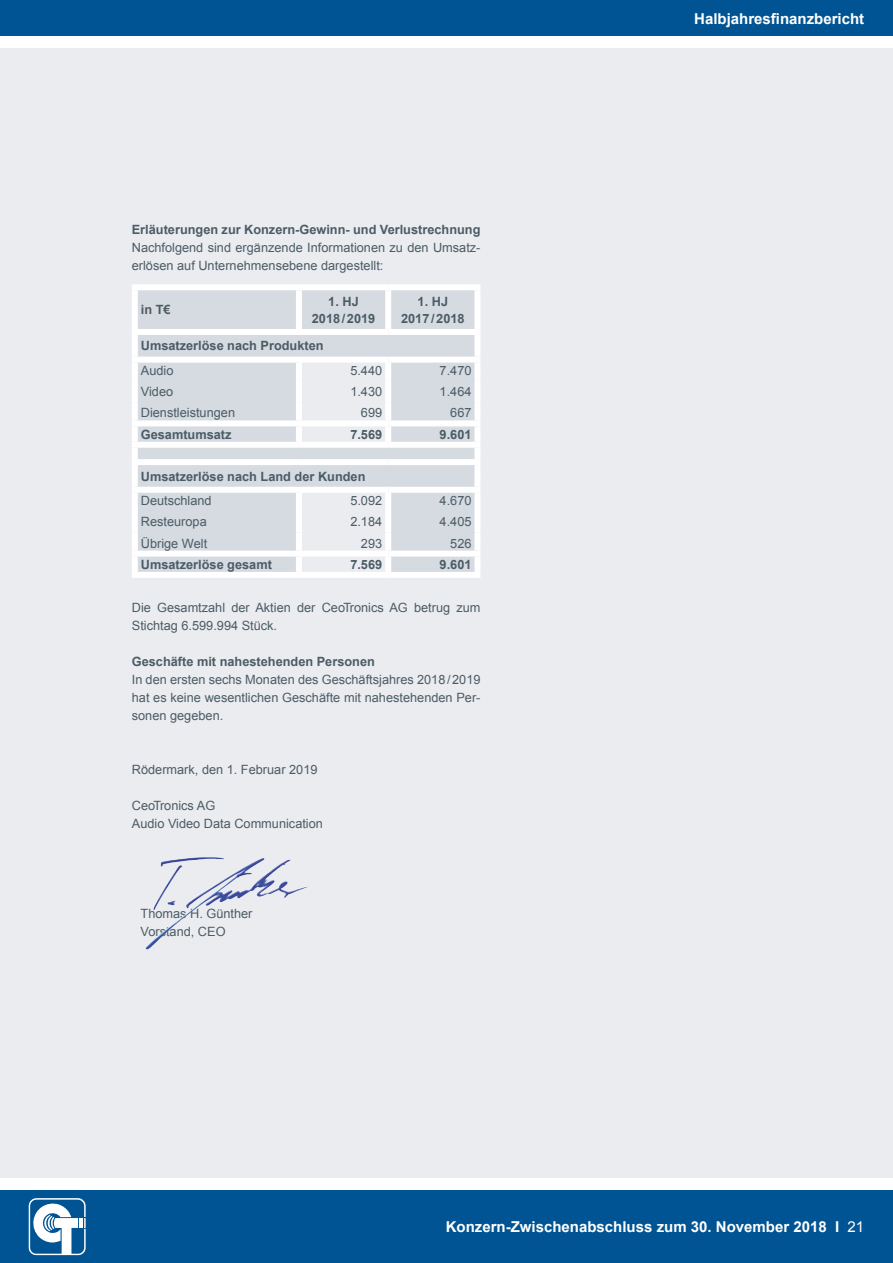
<style>
.page{position:relative;width:893px;height:1263px;background:#fff}
.page>*{position:absolute;margin:0;border:0;box-sizing:border-box;transform-origin:0 0}
.t1{font:700 15px "Arial";color:#fff}
.t2{font:12.75px/18px "Arial";color:#4b5c66}
.t3{font:700 12.75px/16.5px "Arial";color:#4b5c66;text-align:center}
.s1{font-weight:400}
</style>
<div class="page">
<div style="left:0;top:49px;width:893px;height:1129px;background:#ebecf0"></div>
<div style="left:0;top:0;width:893px;height:36px;background:#005493"></div>
<div style="left:0;top:1191px;width:893px;height:72px;background:#005493"></div>
<svg style="left:29px;top:1198px;width:57px;height:57px"></svg>
<div style="left:138px;top:291px;width:336px;height:281px;background:#d6dae1"></div>
<svg style="left:299px;top:363px;width:89px;height:209px"></svg>
<div style="left:132px;top:284px;width:167px;height:6px;background:#fff"></div>
<div style="left:132px;top:290px;width:6px;height:39px;background:#fff"></div>
<div style="left:299px;top:284px;width:89px;height:6px;background:#fff"></div>
<div style="left:296px;top:290px;width:6px;height:39px;background:#fff"></div>
<div style="left:388px;top:284px;width:92px;height:6px;background:#fff"></div>
<div style="left:385px;top:290px;width:6px;height:39px;background:#fff"></div>
<div style="left:474px;top:290px;width:6px;height:39px;background:#fff"></div>
<div style="left:132px;top:329px;width:167px;height:6px;background:#fff"></div>
<div style="left:132px;top:335px;width:6px;height:22px;background:#fff"></div>
<div style="left:299px;top:329px;width:89px;height:6px;background:#fff"></div>
<div style="left:388px;top:329px;width:92px;height:6px;background:#fff"></div>
<div style="left:474px;top:335px;width:6px;height:22px;background:#fff"></div>
<div style="left:132px;top:357px;width:167px;height:6px;background:#fff"></div>
<div style="left:132px;top:363px;width:6px;height:18px;background:#fff"></div>
<div style="left:299px;top:357px;width:89px;height:6px;background:#fff"></div>
<div style="left:296px;top:363px;width:6px;height:18px;background:#fff"></div>
<div style="left:388px;top:357px;width:92px;height:6px;background:#fff"></div>
<div style="left:385px;top:363px;width:6px;height:18px;background:#fff"></div>
<div style="left:474px;top:363px;width:6px;height:18px;background:#fff"></div>
<div style="left:132px;top:381px;width:6px;height:21px;background:#fff"></div>
<div style="left:296px;top:381px;width:6px;height:21px;background:#fff"></div>
<div style="left:385px;top:381px;width:6px;height:21px;background:#fff"></div>
<div style="left:474px;top:381px;width:6px;height:21px;background:#fff"></div>
<div style="left:132px;top:402px;width:6px;height:18px;background:#fff"></div>
<div style="left:296px;top:402px;width:6px;height:18px;background:#fff"></div>
<div style="left:385px;top:402px;width:6px;height:18px;background:#fff"></div>
<div style="left:474px;top:402px;width:6px;height:18px;background:#fff"></div>
<div style="left:132px;top:426px;width:6px;height:16px;background:#fff"></div>
<div style="left:296px;top:426px;width:6px;height:16px;background:#fff"></div>
<div style="left:385px;top:426px;width:6px;height:16px;background:#fff"></div>
<div style="left:474px;top:426px;width:6px;height:16px;background:#fff"></div>
<div style="left:132px;top:448px;width:6px;height:11px;background:#fff"></div>
<div style="left:474px;top:448px;width:6px;height:11px;background:#fff"></div>
<div style="left:132px;top:465px;width:6px;height:22px;background:#fff"></div>
<div style="left:474px;top:465px;width:6px;height:22px;background:#fff"></div>
<div style="left:132px;top:493px;width:6px;height:18px;background:#fff"></div>
<div style="left:132px;top:511px;width:6px;height:21px;background:#fff"></div>
<div style="left:132px;top:532px;width:6px;height:19px;background:#fff"></div>
<div style="left:132px;top:557px;width:6px;height:15px;background:#fff"></div>
<div style="left:296px;top:557px;width:6px;height:15px;background:#fff"></div>
<div style="left:385px;top:557px;width:6px;height:15px;background:#fff"></div>
<div style="left:474px;top:557px;width:6px;height:15px;background:#fff"></div>
<div style="left:132px;top:420px;width:167px;height:6px;background:#fff"></div>
<div style="left:299px;top:420px;width:89px;height:6px;background:#fff"></div>
<div style="left:388px;top:420px;width:92px;height:6px;background:#fff"></div>
<div style="left:132px;top:442px;width:167px;height:6px;background:#fff"></div>
<div style="left:299px;top:442px;width:89px;height:6px;background:#fff"></div>
<div style="left:388px;top:442px;width:92px;height:6px;background:#fff"></div>
<div style="left:132px;top:459px;width:167px;height:6px;background:#fff"></div>
<div style="left:299px;top:459px;width:89px;height:6px;background:#fff"></div>
<div style="left:388px;top:459px;width:92px;height:6px;background:#fff"></div>
<div style="left:132px;top:487px;width:167px;height:6px;background:#fff"></div>
<div style="left:299px;top:487px;width:89px;height:6px;background:#fff"></div>
<div style="left:388px;top:487px;width:92px;height:6px;background:#fff"></div>
<div style="left:132px;top:551px;width:167px;height:6px;background:#fff"></div>
<div style="left:299px;top:551px;width:89px;height:6px;background:#fff"></div>
<div style="left:388px;top:551px;width:92px;height:6px;background:#fff"></div>
<div style="left:296px;top:493px;width:6px;height:18px;background:#fff"></div>
<div style="left:385px;top:493px;width:6px;height:18px;background:#fff"></div>
<div style="left:474px;top:493px;width:6px;height:18px;background:#fff"></div>
<div style="left:296px;top:511px;width:6px;height:21px;background:#fff"></div>
<div style="left:385px;top:511px;width:6px;height:21px;background:#fff"></div>
<div style="left:474px;top:511px;width:6px;height:21px;background:#fff"></div>
<div style="left:296px;top:532px;width:6px;height:19px;background:#fff"></div>
<div style="left:385px;top:532px;width:6px;height:19px;background:#fff"></div>
<div style="left:474px;top:532px;width:6px;height:19px;background:#fff"></div>
<div style="left:132px;top:572px;width:167px;height:6px;background:#fff"></div>
<div style="left:299px;top:572px;width:89px;height:6px;background:#fff"></div>
<div style="left:388px;top:572px;width:92px;height:6px;background:#fff"></div>
<img style="left:161px;top:857px;width:102px;height:20px">
<p class="t3" style="left:132px;top:222px;width:350px">Erläuterungen zur Konzern-Gewinn- und Verlustrechnung</p>
<p class="t2" style="left:132px;top:239px;width:349px">Nachfolgend sind ergänzende Informationen zu den Umsatz&shy;erlösen auf Unternehmensebene dargestellt:</p>
<p class="t3" style="left:141px;top:302px;width:31px">in T€</p>
<p class="t3" style="left:312px;top:294px;width:65px">1. HJ<br>2018/2019</p>
<p class="t3" style="left:401px;top:294px;width:65px">1. HJ<br>2017/2018</p>
<p class="t3" style="left:141px;top:338px;width:184px">Umsatzerlöse nach Produkten</p>
<p class="t2" style="left:141px;top:361px;width:34px">Audio</p>
<p class="t2" style="left:350px;top:361px;width:33px">5.440</p>
<p class="t2" style="left:440px;top:361px;width:33px">7.470</p>
<p class="t2" style="left:141px;top:383px;width:34px">Video</p>
<p class="t2" style="left:350px;top:383px;width:33px">1.430</p>
<p class="t2" style="left:440px;top:383px;width:33px">1.464</p>
<p class="t2" style="left:141px;top:404px;width:96px">Dienstleistungen</p>
<p class="t2" style="left:361px;top:404px;width:23px">699</p>
<p class="t2" style="left:450px;top:404px;width:23px">667</p>
<p class="t3" style="left:141px;top:426px;width:92px">Gesamtumsatz</p>
<p class="t3" style="left:350px;top:426px;width:33px">7.569</p>
<p class="t3" style="left:440px;top:426px;width:33px">9.601</p>
<p class="t3" style="left:141px;top:468px;width:226px">Umsatzerlöse nach Land der Kunden</p>
<p class="t2" style="left:141px;top:492px;width:72px">Deutschland</p>
<p class="t2" style="left:350px;top:492px;width:33px">5.092</p>
<p class="t2" style="left:440px;top:492px;width:33px">4.670</p>
<p class="t2" style="left:141px;top:513px;width:67px">Resteuropa</p>
<p class="t2" style="left:350px;top:513px;width:33px">2.184</p>
<p class="t2" style="left:440px;top:513px;width:33px">4.405</p>
<p class="t2" style="left:141px;top:534px;width:68px">Übrige Welt</p>
<p class="t2" style="left:361px;top:534px;width:23px">293</p>
<p class="t2" style="left:450px;top:534px;width:23px">526</p>
<p class="t3" style="left:141px;top:556px;width:133px">Umsatzerlöse gesamt</p>
<p class="t3" style="left:350px;top:556px;width:33px">7.569</p>
<p class="t3" style="left:440px;top:556px;width:33px">9.601</p>
<p class="t2" style="left:132px;top:599px;width:350px">Die Gesamtzahl der Aktien der CeoTronics AG betrug zum<br>Stichtag 6.599.994 Stück.</p>
<p class="t3" style="left:132px;top:654px;width:245px">Geschäfte mit nahestehenden Personen</p>
<p class="t2" style="left:132px;top:671px;width:350px;text-align:justify">In den ersten sechs Monaten des Geschäftsjahres 2018/2019 hat es keine wesentlichen Geschäfte mit nahestehenden Per&shy;sonen gegeben.</p>
<p class="t2" style="left:132px;top:761px;width:187px">Rödermark, den 1. Februar 2019</p>
<p class="t2" style="left:132px;top:797px;width:193px">CeoTronics AG<br>Audio Video Data Communication</p>
<p class="t2" style="left:141px;top:905px;width:113px">Thomas H. Günther<br>Vorstand, CEO</p>
<p class="t1" style="left:694px;top:8px;width:172px">Halbjahresfinanzbericht</p>
<p class="t1" style="left:446px;top:1217px;width:420px">Konzern-Zwischenabschluss zum 30. November 2018 I <span class="s1">21</span></p>
</div>
